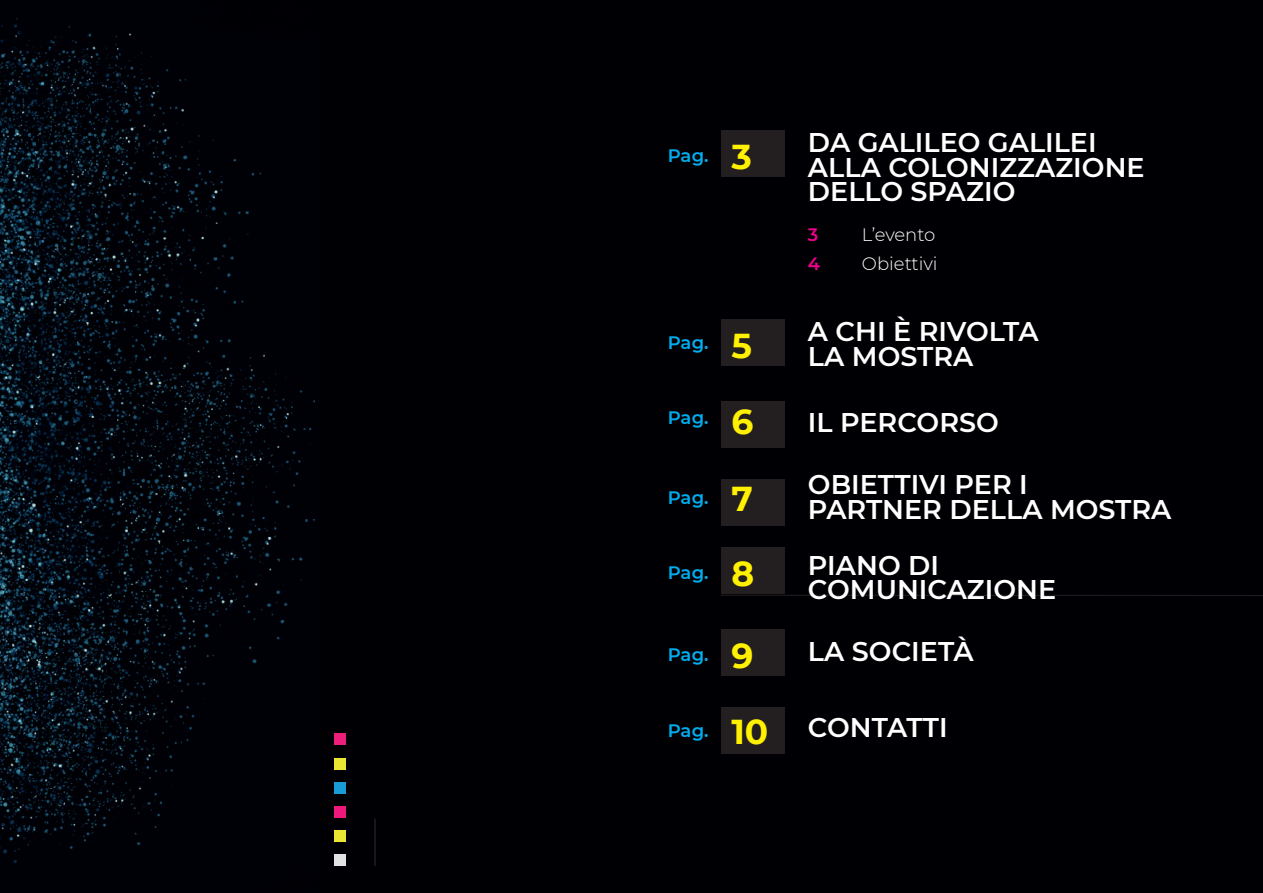
<style>
.page{position:relative;width:1263px;height:893px;background:#000004}
.page>*{position:absolute;margin:0;border:0;box-sizing:border-box;transform-origin:0 0}
.t1{font:700 34.5px "Montserrat";color:#fff101}
.t2{font:600 27px/24.5px "Montserrat";color:#fff}
.t3{font:600 18px "Montserrat";letter-spacing:-.005em;color:#00aeef}
.t4{font:300 18px "Montserrat";color:#fff}
.t5{font:600 18px "Montserrat";color:#ed028c}
</style>
<div class="page">
<hr style="left:374px;top:819px;width:2px;height:47px;background:#231f20">
<div style="left:334px;top:733px;width:11px;height:12px;background:#ee1e7b"></div>
<div style="left:334px;top:758px;width:11px;height:11px;background:#e9e733"></div>
<div style="left:334px;top:782px;width:11px;height:11px;background:#199bd8"></div>
<div style="left:334px;top:806px;width:11px;height:12px;background:#ee177b"></div>
<div style="left:334px;top:830px;width:11px;height:12px;background:#e9e733"></div>
<div style="left:334px;top:854px;width:11px;height:12px;background:#e2e3e3"></div>
<div style="left:721px;top:130px;width:63px;height:47px;background:#231f20"></div>
<div style="left:721px;top:319px;width:63px;height:47px;background:#231f20"></div>
<div style="left:721px;top:401px;width:63px;height:47px;background:#231f20"></div>
<div style="left:721px;top:479px;width:63px;height:47px;background:#231f20"></div>
<div style="left:721px;top:629px;width:63px;height:47px;background:#231f20"></div>
<div style="left:721px;top:707px;width:63px;height:47px;background:#231f20"></div>
<div style="left:721px;top:547px;width:63px;height:47px;background:#231f20"></div>
<hr style="left:721px;top:595px;width:542px;height:1px;background:#231f20">
<img style="left:0;top:17px;width:319px;height:846px">
<p class="t3" style="left:668px;top:143px;width:42px">Pag.</p>
<p class="t1" style="left:731px;top:132px;width:22px">3</p>
<p class="t2" style="left:808px;top:129px;width:338px">DA GALILEO GALILEI<br>ALLA COLONIZZAZIONE<br>DELLO SPAZIO</p>
<p class="t5" style="left:808px;top:221px;width:12px">3</p>
<p class="t4" style="left:862px;top:222px;width:75px">L’evento</p>
<p class="t5" style="left:808px;top:251px;width:14px">4</p>
<p class="t4" style="left:862px;top:251px;width:77px">Obiettivi</p>
<p class="t3" style="left:668px;top:330px;width:42px">Pag.</p>
<p class="t1" style="left:731px;top:320px;width:22px">5</p>
<p class="t2" style="left:808px;top:318px;width:232px">A CHI È RIVOLTA<br>LA MOSTRA</p>
<p class="t3" style="left:668px;top:405px;width:42px">Pag.</p>
<p class="t1" style="left:731px;top:397px;width:23px">6</p>
<p class="t2" style="left:808px;top:408px;width:192px">IL PERCORSO</p>
<p class="t3" style="left:668px;top:485px;width:42px">Pag.</p>
<p class="t1" style="left:731px;top:474px;width:23px">7</p>
<p class="t2" style="left:808px;top:471px;width:365px">OBIETTIVI PER I<br>PARTNER DELLA MOSTRA</p>
<p class="t3" style="left:668px;top:560px;width:42px">Pag.</p>
<p class="t2" style="left:808px;top:552px;width:250px">PIANO DI<br>COMUNICAZIONE</p>
<p class="t1" style="left:731px;top:548px;width:24px">8</p>
<p class="t3" style="left:668px;top:642px;width:42px">Pag.</p>
<p class="t3" style="left:668px;top:718px;width:42px">Pag.</p>
<p class="t1" style="left:731px;top:631px;width:23px">9</p>
<p class="t1" style="left:731px;top:706px;width:38px">10</p>
<p class="t2" style="left:808px;top:638px;width:167px">LA SOCIETÀ</p>
<p class="t2" style="left:808px;top:714px;width:141px">CONTATTI</p>
</div>
